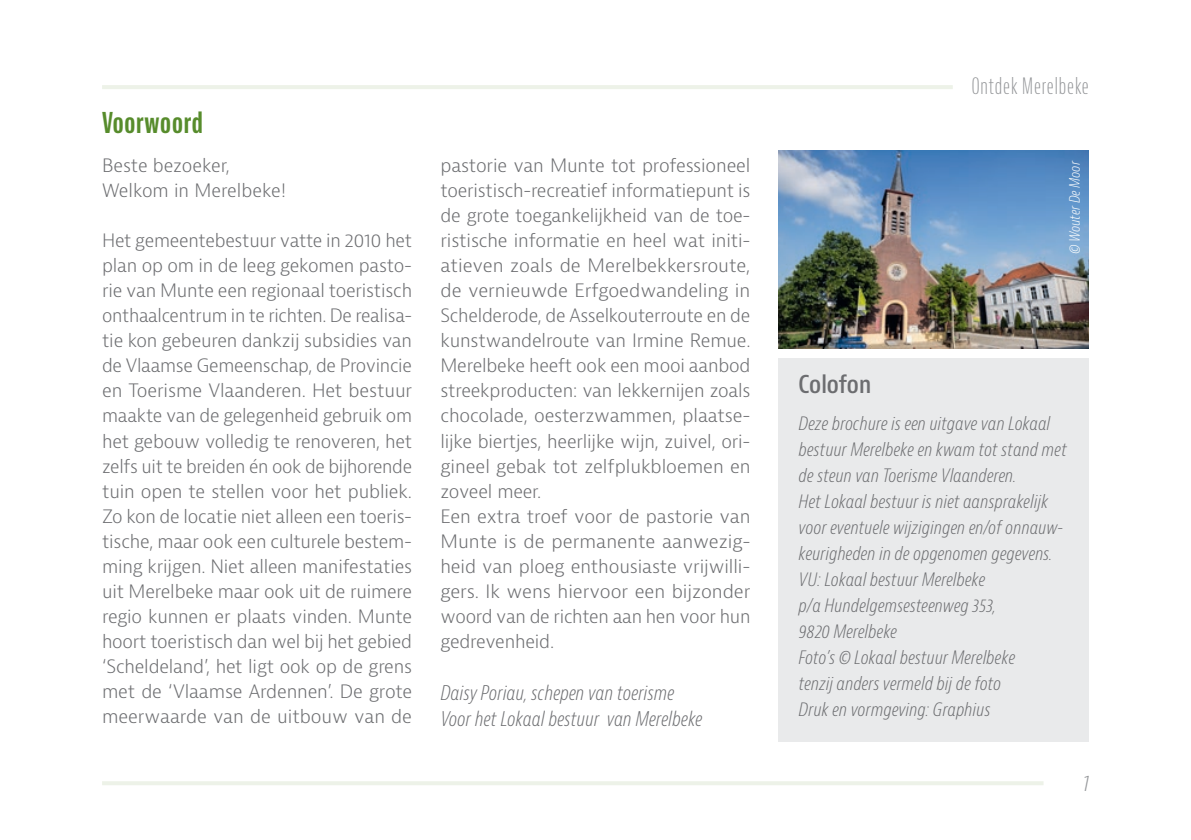
<style>
.page{position:relative;width:1191px;height:840px;background:#fff}
.page>*{position:absolute;margin:0;border:0;box-sizing:border-box;transform-origin:0 0}
.t1{font:700 extra-condensed 28px "Bernina Sans";letter-spacing:.03em;color:#578c2c}
.t2{font:600 condensed 24px "Bernina Sans";color:#6c6d70}
.t3{font:300 extra-condensed 22px "Bernina Sans";letter-spacing:.04em;color:#939598}
.t4{font:italic 300 condensed 22px "Bernina Sans";color:#939598}
.t5{font:italic 300 condensed 19.8px/26px "Bernina Sans";color:#6c6d70;scale:.96 1}
.t6{font:300 18px/25px "Bernina Sans";letter-spacing:-.01em;color:#6c6d70}
.t7{font:italic 300 condensed 18px/26px "Bernina Sans";color:#6c6d70}
.t8{font:italic 300 condensed 14px "Bernina Sans";color:#fff}
</style>
<div class="page">
<hr style="left:102px;top:781px;width:941px;height:3px;background:#edf2e8">
<hr style="left:102px;top:85px;width:850px;height:4px;background:#edf2e8">
<div style="left:779px;top:358px;width:310px;height:383px;background:#e9eaeb"></div>
<img style="left:779px;top:151px;width:310px;height:197px">
<h1 class="t1" style="left:102px;top:107px;width:102px">Voorwoord</h1>
<p class="t6" style="left:102px;top:153px;width:185px">Beste bezoeker,<br>Welkom in Merelbeke!</p>
<p class="t6" style="left:102px;top:228px;width:312px;text-align:justify">Het gemeentebestuur vatte in 2010 het plan op om in de leeg gekomen pasto&shy;rie van Munte een regionaal toeristisch onthaalcentrum in te richten. De realisa&shy;tie kon gebeuren dankzij subsidies van de Vlaamse Gemeenschap, de Provincie en Toerisme Vlaanderen. Het bestuur maakte van de gelegenheid gebruik om het gebouw volledig te renoveren, het zelfs uit te breiden én ook de bijhorende tuin open te stellen voor het publiek.<br>Zo kon de locatie niet alleen een toeris&shy;tische, maar ook een culturele bestem&shy;ming krijgen. Niet alleen manifestaties uit Merelbeke maar ook uit de ruimere regio kunnen er plaats vinden. Munte hoort toeristisch dan wel bij het gebied ‘Scheldeland’, het ligt ook op de grens met de ‘Vlaamse Ardennen’. De grote meerwaarde van de uitbouw van de</p>
<p class="t6" style="left:440px;top:153px;width:312px">pastorie van Munte tot professioneel toeristisch-recreatief informatiepunt is de grote toegankelijkheid van de toe&shy;ristische informatie en heel wat initi&shy;atieven zoals de Merelbekkersroute, de vernieuwde Erfgoedwandeling in Schelderode, de Asselkouterroute en de kunstwandelroute van Irmine Remue.<br>Merelbeke heeft ook een mooi aanbod streekproducten: van lekkernijen zoals chocolade, oesterzwammen, plaatse&shy;lijke biertjes, heerlijke wijn, zuivel, ori&shy;gineel gebak tot zelfplukbloemen en zoveel meer.<br>Een extra troef voor de pastorie van Munte is de permanente aanwezig&shy;heid van ploeg enthousiaste vrijwilli&shy;gers. Ik wens hiervoor een bijzonder woord van de richten aan hen voor hun gedrevenheid.</p>
<p class="t5" style="left:440px;top:680px;width:274px">Daisy Poriau, schepen van toerisme<br>Voor het Lokaal bestuur van Merelbeke</p>
<p class="t3" style="left:971px;top:74px;width:119px">Ontdek Merelbeke</p>
<p class="t8" style="left:1066px;top:254px;width:94px;rotate:-90deg">© Wouter De Moor</p>
<h2 class="t2" style="left:798px;top:369px;width:74px">Colofon</h2>
<p class="t7" style="left:798px;top:411px;width:270px">Deze brochure is een uitgave van Lokaal bestuur Merelbeke en kwam tot stand met de steun van Toerisme Vlaanderen.<br>Het Lokaal bestuur is niet aansprakelijk voor eventuele wijzigingen en/of onnauw&shy;keurigheden in de opgenomen gegevens.<br>VU: Lokaal bestuur Merelbeke<br>p/a Hundelgemsesteenweg 353,<br>9820 Merelbeke<br>Foto’s © Lokaal bestuur Merelbeke<br>tenzij anders vermeld bij de foto<br>Druk en vormgeving: Graphius</p>
<p class="t4" style="left:1082px;top:770px;width:8px">1</p>
</div>
